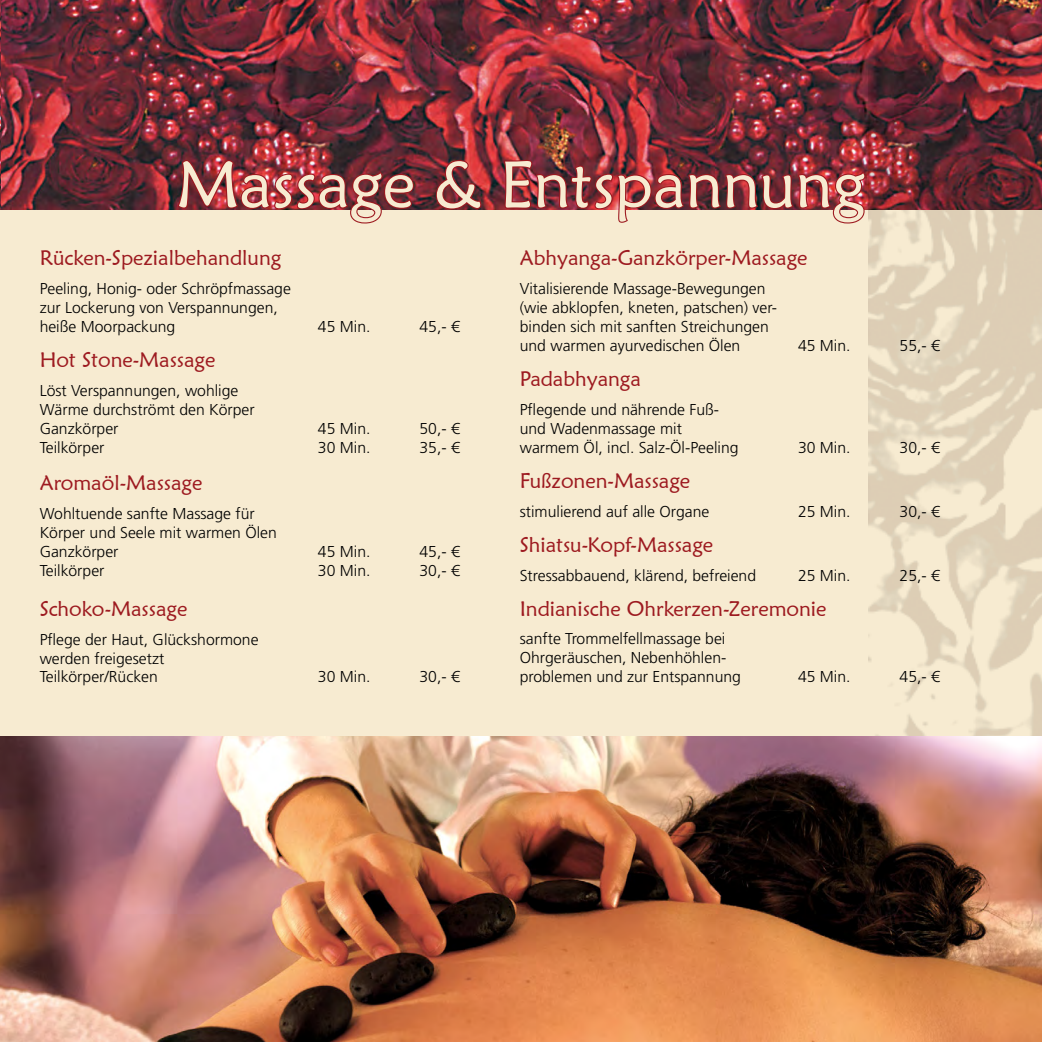
<style>
.page{position:relative;width:1042px;height:1042px;background:#fff}
.page>*{position:absolute;margin:0;border:0;box-sizing:border-box;transform-origin:0 0}
.t1{font:65.8px "Maiandra GD";color:#f7ebd1}
.t2{font:21px "Maiandra GD";color:#9d1a20}
.t3{font:300 15.75px/18.9px "Frutiger LT";color:#000}
</style>
<div class="page">
<div style="left:0;top:209px;width:868px;height:528px;background:#f7ebd1"></div>
<img style="left:0;top:0;width:868px;height:209px">
<img style="left:868px;top:0;width:174px;height:737px">
<img style="left:176px;top:159px;width:239px;height:66px">
<svg style="left:435px;top:159px;width:48px;height:52px;background:#842d33"></svg>
<img style="left:502px;top:158px;width:365px;height:67px">
<img style="left:0;top:737px;width:1042px;height:305px">
<h1 class="t1" style="left:176px;top:144px;width:690px">Massage &amp; Entspannung</h1>
<h2 class="t2" style="left:40px;top:245px;width:243px">Rücken-Spezialbehandlung</h2>
<p class="t3" style="left:40px;top:279px;width:253px">Peeling, Honig- oder Schröpfmassage zur Lockerung von Verspannungen, heiße Moorpackung</p>
<h2 class="t2" style="left:520px;top:245px;width:289px">Abhyanga-Ganzkörper-Massage</h2>
<p class="t3" style="left:520px;top:279px;width:259px">Vitalisierende Massage-Bewegungen (wie abklopfen, kneten, patschen) ver&shy;binden sich mit sanften Streichungen und warmen ayurvedischen Ölen</p>
<p class="t3" style="left:318px;top:317px;width:54px">45 Min.</p>
<p class="t3" style="left:419px;top:317px;width:42px">45,- €</p>
<p class="t3" style="left:798px;top:336px;width:54px">45 Min.</p>
<p class="t3" style="left:899px;top:336px;width:42px">55,- €</p>
<h2 class="t2" style="left:40px;top:347px;width:177px">Hot Stone-Massage</h2>
<p class="t3" style="left:40px;top:381px;width:216px">Löst Verspannungen, wohlige<br>Wärme durchströmt den Körper<br>Ganzkörper</p>
<h2 class="t2" style="left:520px;top:366px;width:123px">Padabhyanga</h2>
<p class="t3" style="left:520px;top:400px;width:220px">Pflegende und nährende Fuß&shy;und Wadenmassage mit warmem Öl, incl. Salz-Öl-Peeling</p>
<p class="t3" style="left:318px;top:419px;width:54px">45 Min.</p>
<p class="t3" style="left:419px;top:419px;width:42px">50,- €</p>
<p class="t3" style="left:40px;top:438px;width:66px">Teilkörper</p>
<p class="t3" style="left:318px;top:438px;width:54px">30 Min.</p>
<p class="t3" style="left:419px;top:438px;width:42px">35,- €</p>
<h2 class="t2" style="left:40px;top:470px;width:164px">Aromaöl-Massage</h2>
<p class="t3" style="left:40px;top:504px;width:239px">Wohltuende sanfte Massage für<br>Körper und Seele mit warmen Ölen<br>Ganzkörper</p>
<p class="t3" style="left:798px;top:438px;width:54px">30 Min.</p>
<p class="t3" style="left:899px;top:438px;width:42px">30,- €</p>
<h2 class="t2" style="left:520px;top:467px;width:172px">Fußzonen-Massage</h2>
<p class="t3" style="left:520px;top:502px;width:191px">stimulierend auf alle Organe</p>
<p class="t3" style="left:798px;top:502px;width:54px">25 Min.</p>
<p class="t3" style="left:899px;top:502px;width:42px">30,- €</p>
<h2 class="t2" style="left:520px;top:531px;width:195px">Shiatsu-Kopf-Massage</h2>
<p class="t3" style="left:520px;top:566px;width:238px">Stressabbauend, klärend, befreiend</p>
<p class="t3" style="left:798px;top:566px;width:54px">25 Min.</p>
<p class="t3" style="left:899px;top:566px;width:42px">25,- €</p>
<h2 class="t2" style="left:520px;top:595px;width:308px">Indianische Ohrkerzen-Zeremonie</h2>
<p class="t3" style="left:520px;top:630px;width:223px">sanfte Trommelfellmassage bei<br>Ohrgeräuschen, Nebenhöhlen&shy;problemen und zur Entspannung</p>
<p class="t3" style="left:318px;top:542px;width:54px">45 Min.</p>
<p class="t3" style="left:419px;top:542px;width:42px">45,- €</p>
<p class="t3" style="left:40px;top:561px;width:66px">Teilkörper</p>
<p class="t3" style="left:318px;top:561px;width:54px">30 Min.</p>
<p class="t3" style="left:419px;top:561px;width:42px">30,- €</p>
<h2 class="t2" style="left:40px;top:595px;width:149px">Schoko-Massage</h2>
<p class="t3" style="left:40px;top:630px;width:220px">Pflege der Haut, Glückshormone werden freigesetzt<br>Teilkörper/Rücken</p>
<p class="t3" style="left:798px;top:667px;width:54px">45 Min.</p>
<p class="t3" style="left:899px;top:667px;width:42px">45,- €</p>
<p class="t3" style="left:318px;top:668px;width:54px">30 Min.</p>
<p class="t3" style="left:419px;top:668px;width:42px">30,- €</p>
</div>
